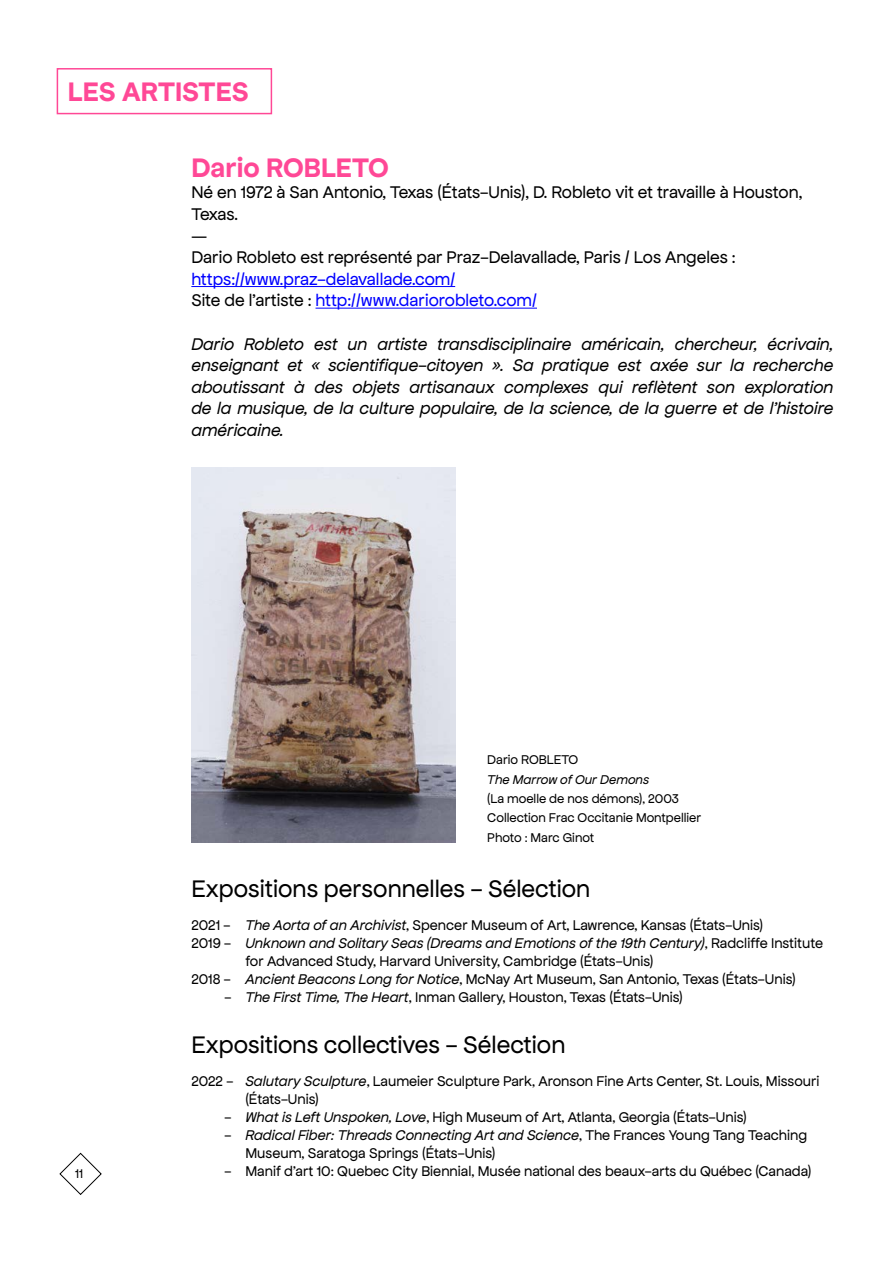
<style>
.page{position:relative;width:893px;height:1263px;background:#fff}
.page>*{position:absolute;margin:0;border:0;box-sizing:border-box;transform-origin:0 0}
.t1{font:700 28.5px "Frac Apfel";color:#ff4896}
.t2{font:25.5px "Frac Apfel";color:#000}
.t3{font:italic 18px/21.6px "Frac Apfel";color:#000;text-align:justify}
.t4{font:18px/21.6px "Frac Apfel";color:#000}
.t5{font:18px/21.6px "Frac Apfel";color:#00f}
.t6{font:15px/18px "Frac Apfel";color:#000}
.t7{font:italic 15px "Frac Apfel";color:#000}
.t8{font:13.5px/19.5px "Frac Apfel";color:#000}
.t9{font:italic 13.5px "Frac Apfel";color:#000}
.s1{color:#000}
.s2{font-style:italic}
.s3{font-style:normal}
</style>
<div class="page">
<svg style="left:59px;top:1152px;width:43px;height:43px"></svg>
<div style="left:57px;top:68px;width:215px;height:46px;border:2px solid #ff4896"></div>
<hr style="left:191px;top:286px;width:264px;height:1px;background:#00f">
<hr style="left:315px;top:308px;width:222px;height:1px;background:#00f">
<img style="left:191px;top:468px;width:264px;height:374px">
<h1 class="t1" style="left:68px;top:76px;width:182px">LES ARTISTES</h1>
<h1 class="t1" style="left:191px;top:152px;width:199px">Dario ROBLETO</h1>
<p class="t4" style="left:191px;top:182px;width:612px">Né en 1972 à San Antonio, Texas (États-Unis), D. Robleto vit et travaille à Houston, Texas.<br>—<br>Dario Robleto est représenté par Praz-Delavallade, Paris / Los Angeles :</p>
<p class="t5" style="left:191px;top:268px;width:347px">https://www.praz-delavallade.com/<br><span class="s1">Site de l’artiste :</span> http://www.dariorobleto.com/</p>
<p class="t3" style="left:191px;top:333px;width:644px">Dario Robleto est un artiste transdisciplinaire américain, chercheur, écrivain, enseignant et « scientifique-citoyen ». Sa pratique est axée sur la recherche aboutissant à des objets artisanaux complexes qui reflètent son exploration de la musique, de la culture populaire, de la science, de la guerre et de l’histoire américaine.</p>
<p class="t8" style="left:75px;top:1164px;width:10px">11</p>
<p class="t8" style="left:487px;top:750px;width:93px">Dario ROBLETO</p>
<p class="t9" style="left:487px;top:772px;width:163px">The Marrow of Our Demons</p>
<p class="t8" style="left:487px;top:789px;width:215px">(La moelle de nos démons), 2003<br>Collection Frac Occitanie Montpellier<br>Photo : Marc Ginot</p>
<h2 class="t2" style="left:191px;top:875px;width:400px">Expositions personnelles - Sélection</h2>
<p class="t6" style="left:191px;top:916px;width:573px">2021 - <span class="s2">The Aorta of an Archivist</span>, Spencer Museum of Art, Lawrence, Kansas (États-Unis)</p>
<p class="t7" style="left:191px;top:935px;width:633px"><span class="s3">2019 -</span> Unknown and Solitary Seas (Dreams and Emotions of the 19th Century)<span class="s3">, Radcliffe Institute</span></p>
<p class="t6" style="left:245px;top:952px;width:410px">for Advanced Study, Harvard University, Cambridge (États-Unis)</p>
<p class="t6" style="left:191px;top:970px;width:606px">2018 - <span class="s2">Ancient Beacons Long for Notice</span>, McNay Art Museum, San Antonio, Texas (États-Unis)</p>
<p class="t6" style="left:224px;top:988px;width:460px">- <span class="s2">The First Time, The Heart</span>, Inman Gallery, Houston, Texas (États-Unis)</p>
<h2 class="t2" style="left:191px;top:1031px;width:376px">Expositions collectives - Sélection</h2>
<p class="t6" style="left:245px;top:1072px;width:576px;text-indent:-54px">2022 - <span class="s2">Salutary Sculpture</span>, Laumeier Sculpture Park, Aronson Fine Arts Center, St. Louis, Missouri (États-Unis)</p>
<p class="t6" style="left:224px;top:1108px;width:524px">- <span class="s2">What is Left Unspoken, Love</span>, High Museum of Art, Atlanta, Georgia (États-Unis)</p>
<p class="t6" style="left:245px;top:1126px;width:563px;text-indent:-21px">- <span class="s2">Radical Fiber: Threads Connecting Art and Science</span>, The Frances Young Tang Teaching<br>Museum, Saratoga Springs (États-Unis)</p>
<p class="t6" style="left:224px;top:1162px;width:589px">- Manif d’art 10: Quebec City Biennial, Musée national des beaux-arts du Québec (Canada)</p>
</div>
